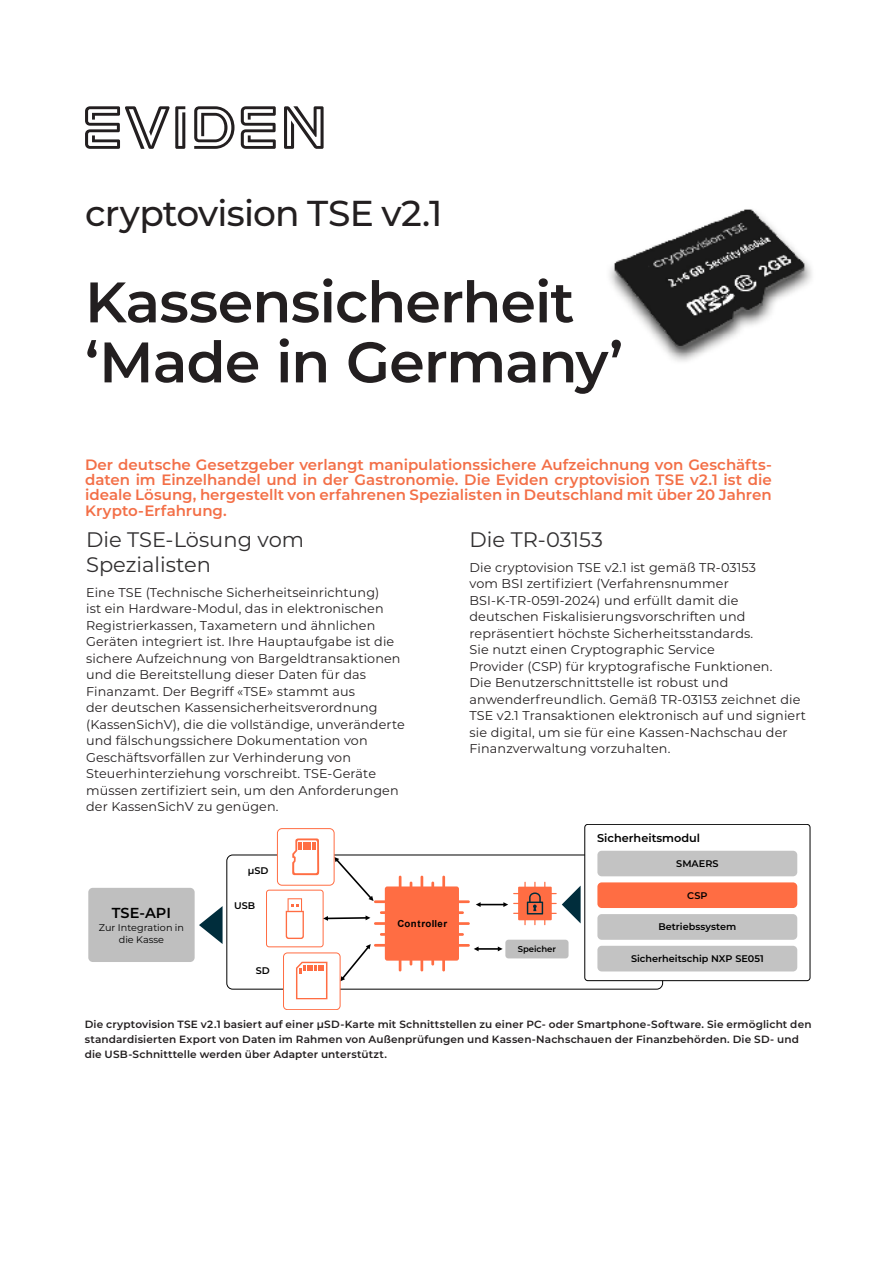
<style>
.page{position:relative;width:893px;height:1263px;background:#fff}
.page>*{position:absolute;margin:0;border:0;box-sizing:border-box;transform-origin:0 0}
.Cover_title_Montserrat_Semibold_38pt{font:600 57px/60px "Montserrat";letter-spacing:-.015em;color:#231f20}
.Product_name_Montserrat_Medium_24pt{font:500 36px "Montserrat";letter-spacing:-.02em;color:#231f20}
.H1_-_Raleway_SemiBold_20pt{font:21px/25.2px "Montserrat";color:#312f30}
.Emphasized_text_Montserrat_Semibold_10pt{font:600 15px/15.3px "Montserrat";color:#f36f47;text-align:justify}
.t1{font:600 14.55px "Montserrat";color:#000}
.t2{font:12.75px/16.5px "Montserrat";letter-spacing:.01em;color:#231f20}
.t3{font:600 11.25px "Montserrat";color:#000}
.H2_Montserrat_Semibold_10pt{font:600 10.5px/15.3px "Montserrat";letter-spacing:.015em;color:#231f20}
.t4{font:600 9.6px "Montserrat";color:#000}
.t5{font:9.6px/11.6px "Montserrat";color:#000;text-align:center}
.t6{font:700 9.6px "Arial";letter-spacing:.04em;color:#000}
.t7{font:600 8.55px "Montserrat";letter-spacing:-.005em;color:#000}
</style>
<div class="page">
<img style="left:609px;top:209px;width:203px;height:153px">
<svg style="left:85px;top:106px;width:239px;height:43px"></svg>
<div style="left:266px;top:890px;width:57px;height:57px;border:1px solid #ff6d43;border-radius:3px"></div>
<div style="left:88px;top:888px;width:107px;height:74px;background:#bfbfbf;border-radius:4px"></div>
<svg style="left:199px;top:906px;width:24px;height:38px"></svg>
<div style="left:585px;top:824px;width:225px;height:157px;border:1px solid #000;border-radius:3px"></div>
<div style="left:597px;top:851px;width:200px;height:25px;background:#c3c3c3;border-radius:4px"></div>
<div style="left:597px;top:882px;width:200px;height:26px;background:#ff6d43;border-radius:4px"></div>
<div style="left:597px;top:914px;width:200px;height:26px;background:#c3c3c3;border-radius:4px"></div>
<div style="left:597px;top:946px;width:200px;height:25px;background:#c3c3c3;border-radius:4px"></div>
<div style="left:277px;top:828px;width:58px;height:58px;background:#fff;border:1px solid #ff6d43;border-radius:5px"></div>
<div style="left:283px;top:952px;width:57px;height:58px;background:#fff;border:1px solid #ff6d43;border-radius:4px"></div>
<svg style="left:286px;top:838px;width:295px;height:161px"></svg>
<p class="Product_name_Montserrat_Medium_24pt" style="left:85px;top:188px;width:359px">cryptovision TSE v2.1</p>
<p class="Cover_title_Montserrat_Semibold_38pt" style="left:85px;top:270px;width:540px">Kassensicherheit ‘Made in Germany’</p>
<p class="Emphasized_text_Montserrat_Semibold_10pt" style="left:85px;top:456px;width:688px">Der deutsche Gesetzgeber verlangt manipulationssichere Aufzeichnung von Geschäfts&shy;daten im Einzelhandel und in der Gastronomie. Die Eviden cryptovision TSE v2.1 ist die ideale Lösung, hergestellt von erfahrenen Spezialisten in Deutschland mit über 20 Jahren Krypto-Erfahrung.</p>
<h1 class="H1_-_Raleway_SemiBold_20pt" style="left:86px;top:526px;width:220px">Die TSE-Lösung vom<br>Spezialisten</h1>
<p class="t2" style="left:86px;top:583px;width:320px">Eine TSE (Technische Sicherheitseinrichtung)<br>ist ein Hardware-Modul, das in elektronischen Registrierkassen, Taxametern und ähnlichen Geräten integriert ist. Ihre Hauptaufgabe ist die sichere Aufzeichnung von Bargeldtransaktionen und die Bereitstellung dieser Daten für das Finanzamt. Der Begriff «TSE» stammt aus<br>der deutschen Kassensicherheitsverordnung (KassenSichV), die die vollständige, unveränderte und fälschungssichere Dokumentation von Geschäftsvorfällen zur Verhinderung von Steuerhinterziehung vorschreibt. TSE-Geräte müssen zertifiziert sein, um den Anforderungen der KassenSichV zu genügen.</p>
<p class="t1" style="left:112px;top:903px;width:61px">TSE-API</p>
<p class="t5" style="left:99px;top:922px;width:87px">Zur Integration in die Kasse</p>
<p class="t4" style="left:248px;top:864px;width:22px">µSD</p>
<p class="t4" style="left:234px;top:899px;width:23px">USB</p>
<p class="t4" style="left:256px;top:964px;width:16px">SD</p>
<p class="t6" style="left:397px;top:917px;width:51px">Controller</p>
<h1 class="H1_-_Raleway_SemiBold_20pt" style="left:469px;top:526px;width:135px">Die TR-03153</h1>
<p class="t2" style="left:469px;top:558px;width:338px">Die cryptovision TSE v2.1 ist gemäß TR-03153<br>vom BSI zertifiziert (Verfahrensnummer BSI-K-TR-0591-2024) und erfüllt damit die deutschen Fiskalisierungsvorschriften und repräsentiert höchste Sicherheitsstandards.<br>Sie nutzt einen Cryptographic Service<br>Provider (CSP) für kryptografische Funktionen.<br>Die Benutzerschnittstelle ist robust und anwenderfreundlich. Gemäß TR-03153 zeichnet die TSE v2.1 Transaktionen elektronisch auf und signiert sie digital, um sie für eine Kassen-Nachschau der Finanzverwaltung vorzuhalten.</p>
<p class="t7" style="left:518px;top:943px;width:40px">Speicher</p>
<p class="t3" style="left:597px;top:830px;width:104px">Sicherheitsmodul</p>
<p class="t4" style="left:676px;top:857px;width:44px">SMAERS</p>
<p class="t4" style="left:687px;top:888px;width:22px">CSP</p>
<p class="t4" style="left:658px;top:920px;width:79px">Betriebssystem</p>
<p class="t4" style="left:631px;top:952px;width:134px">Sicherheitschip NXP SE051</p>
<h2 class="H2_Montserrat_Semibold_10pt" style="left:85px;top:1016px;width:728px">Die cryptovision TSE v2.1 basiert auf einer μSD-Karte mit Schnittstellen zu einer PC- oder Smartphone-Software. Sie ermöglicht den standardisierten Export von Daten im Rahmen von Außenprüfungen und Kassen-Nachschauen der Finanzbehörden. Die SD- und die USB-Schnitttelle werden über Adapter unterstützt.</h2>
</div>
